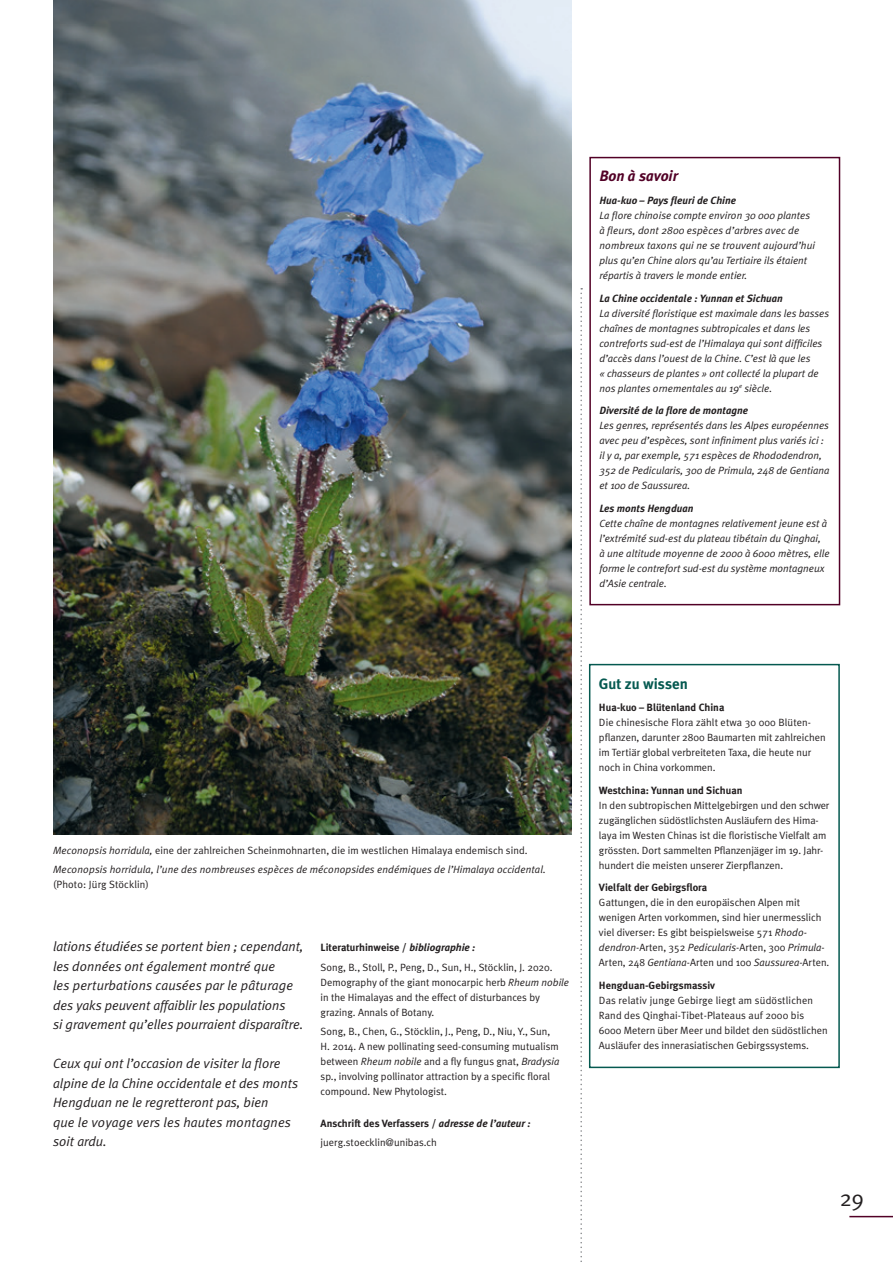
<style>
.page{position:relative;width:893px;height:1263px;background:#fff}
.page>*{position:absolute;margin:0;border:0;box-sizing:border-box;transform-origin:0 0}
.t1{font:22.5px "Meta Plus Normal";color:#231f20}
.t2{font:700 15px "Meta Plus";color:#055950}
.t3{font:italic 700 15px "Meta Plus";color:#520026}
.t4{font:italic 13.5px/19.5px "Meta Plus Normal";color:#231f20}
.t5{font:10.5px/15px "Meta Plus Normal";color:#231f20}
.t6{font:italic 10.5px/15px "Meta Plus Normal";color:#231f20}
.t7{font:700 10.5px "Meta Plus";color:#231f20}
.t8{font:italic 700 10.5px "Meta Plus";color:#231f20}
.s1{font-style:normal}
.s2{font-style:italic}
</style>
<div class="page">
<hr style="left:849px;top:1216px;width:44px;height:1px;background:#520026">
<svg style="left:580px;top:288px;width:2px;height:974px"></svg>
<img style="left:53px;top:0;width:518px;height:834px">
<div style="left:589px;top:157px;width:251px;height:448px;border:2px solid #520026"></div>
<div style="left:589px;top:664px;width:251px;height:404px;border:2px solid #055950"></div>
<h2 class="t3" style="left:599px;top:168px;width:80px">Bon à savoir</h2>
<p class="t8" style="left:599px;top:194px;width:138px">Hua-kuo – Pays fleuri de Chine</p>
<p class="t6" style="left:599px;top:208px;width:217px">La flore chinoise compte environ 30 000 plantes à fleurs, dont 2800 espèces d’arbres avec de nombreux taxons qui ne se trouvent aujourd’hui plus qu’en Chine alors qu’au Tertiaire ils étaient répartis à travers le monde entier.</p>
<p class="t8" style="left:599px;top:292px;width:185px">La Chine occidentale : Yunnan et Sichuan</p>
<p class="t6" style="left:599px;top:305px;width:231px">La diversité floristique est maximale dans les basses chaînes de montagnes subtropicales et dans les contreforts sud-est de l’Himalaya qui sont difficiles d’accès dans l’ouest de la Chine. C’est là que les<br>« chasseurs de plantes » ont collecté la plupart de nos plantes ornementales au 19<sup>e</sup> siècle.</p>
<p class="t8" style="left:599px;top:404px;width:150px">Diversité de la flore de montagne</p>
<p class="t6" style="left:599px;top:418px;width:232px">Les genres, représentés dans les Alpes européennes avec peu d’espèces, sont infiniment plus variés ici : il y a, par exemple, 571 espèces de Rhododendron, 352 de Pedicularis, 300 de Primula, 248 de Gentiana et 100 de Saussurea.</p>
<p class="t8" style="left:599px;top:502px;width:96px">Les monts Hengduan</p>
<p class="t6" style="left:599px;top:515px;width:232px">Cette chaîne de montagnes relativement jeune est à l’extrémité sud-est du plateau tibétain du Qinghai,<br>à une altitude moyenne de 2000 à 6000 mètres, elle forme le contrefort sud-est du système montagneux d’Asie centrale.</p>
<p class="t6" style="left:53px;top:840px;width:494px;line-height:19.5px">Meconopsis horridula, <span class="s1">eine der zahlreichen Scheinmohnarten, die im westlichen Himalaya endemisch sind.<br></span>Meconopsis horridula, l’une des nombreuses espèces de méconopsides endémiques de l’Himalaya occidental.</p>
<p class="t5" style="left:53px;top:877px;width:97px">(Photo: Jürg Stöcklin)</p>
<p class="t4" style="left:53px;top:936px;width:252px">lations étudiées se portent bien ; cependant, les données ont également montré que<br>les perturbations causées par le pâturage des yaks peuvent affaiblir les populations<br>si gravement qu’elles pourraient disparaître.</p>
<p class="t4" style="left:53px;top:1053px;width:246px">Ceux qui ont l’occasion de visiter la flore alpine de la Chine occidentale et des monts Hengduan ne le regretteront pas, bien<br>que le voyage vers les hautes montagnes soit ardu.</p>
<p class="t7" style="left:321px;top:941px;width:156px">Literaturhinweise / <span class="s2">bibliographie :</span></p>
<p class="t5" style="left:321px;top:959px;width:250px">Song, B., Stoll, P., Peng, D., Sun, H., Stöcklin, J. 2020.<br>Demography of the giant monocarpic herb <span class="s2">Rheum nobile </span>in the Himalayas and the effect of disturbances by grazing. Annals of Botany.</p>
<p class="t5" style="left:321px;top:1024px;width:240px">Song, B., Chen, G., Stöcklin, J., Peng, D., Niu, Y., Sun, H. 2014. A new pollinating seed-consuming mutualism between <span class="s2">Rheum nobile</span> and a fly fungus gnat, <span class="s2">Bradysia </span>sp., involving pollinator attraction by a specific floral compound. New Phytologist.</p>
<p class="t7" style="left:321px;top:1117px;width:212px">Anschrift des Verfassers / <span class="s2">adresse de l’auteur :</span></p>
<p class="t5" style="left:321px;top:1135px;width:118px">juerg.stoecklin@unibas.ch</p>
<h2 class="t2" style="left:599px;top:675px;width:90px">Gut zu wissen</h2>
<p class="t7" style="left:599px;top:701px;width:127px">Hua-kuo – Blütenland China</p>
<p class="t5" style="left:599px;top:715px;width:228px">Die chinesische Flora zählt etwa 30 000 Blüten&shy;pflanzen, darunter 2800 Baumarten mit zahlreichen im Tertiär global verbreiteten Taxa, die heute nur noch in China vorkommen.</p>
<p class="t7" style="left:599px;top:784px;width:145px">Westchina: Yunnan und Sichuan</p>
<p class="t5" style="left:599px;top:797px;width:232px">In den subtropischen Mittelgebirgen und den schwer zugänglichen südöstlichsten Ausläufern des Hima&shy;laya im Westen Chinas ist die floristische Vielfalt am grössten. Dort sammelten Pflanzenjäger im 19. Jahr&shy;hundert die meisten unserer Zierpflanzen.</p>
<p class="t7" style="left:599px;top:881px;width:110px">Vielfalt der Gebirgsflora</p>
<p class="t5" style="left:599px;top:895px;width:232px">Gattungen, die in den europäischen Alpen mit wenigen Arten vorkommen, sind hier unermesslich viel diverser: Es gibt beispielsweise 571 <span class="s2">Rhodo&shy;dendron</span>-Arten, 352 <span class="s2">Pedicularis</span>-Arten, 300 <span class="s2">Primula</span>-Arten, 248 <span class="s2">Gentiana</span>-Arten und 100 <span class="s2">Saussurea</span>-Arten.</p>
<p class="t7" style="left:599px;top:979px;width:118px">Hengduan-Gebirgsmassiv</p>
<p class="t5" style="left:599px;top:992px;width:230px">Das relativ junge Gebirge liegt am südöstlichen Rand des Qinghai-Tibet-Plateaus auf 2000 bis 6000 Metern über Meer und bildet den südöstlichen Ausläufer des innerasiatischen Gebirgssystems.</p>
<h1 class="t1" style="left:840px;top:1185px;width:26px">29</h1>
</div>
